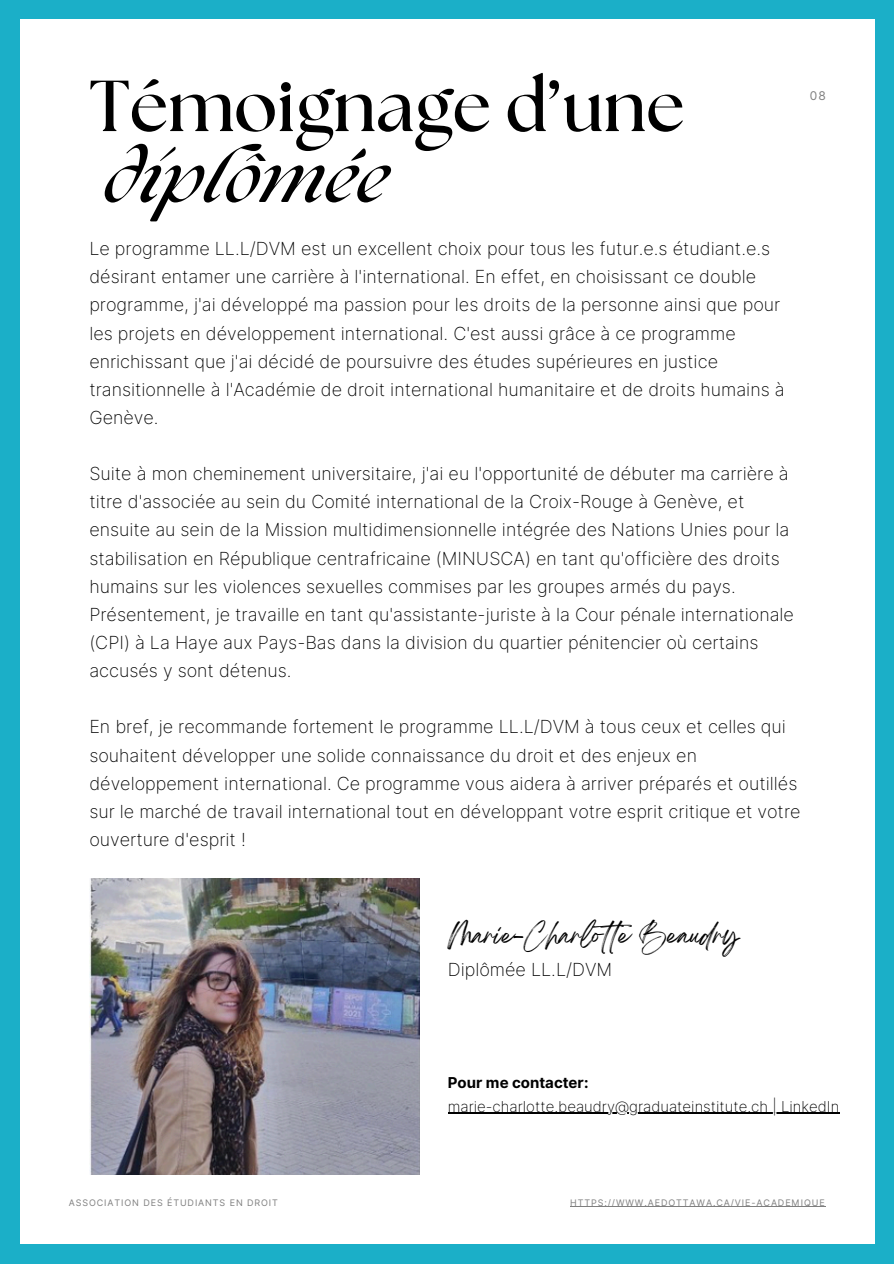
<style>
.page{position:relative;width:894px;height:1264px;background:#fff}
.page>*{position:absolute;margin:0;border:0;box-sizing:border-box;transform-origin:0 0}
.t1{font:700 72px/70.8px "The Seasons";color:#000}
.t2{font:22.5px "Breathing";color:#000}
.t3{font:200 18px/28.2px "Inter";color:#000}
.t4{font:200 15px "Inter";color:#000}
.t5{font:700 15px "Inter";color:#000}
.t6{font:12px "Inter";color:#7f7f7f}
.t7{font:9px "Inter";letter-spacing:.1em;color:#7f7f7f}
.s1{font-style:italic}
</style>
<div class="page">
<div style="left:0;top:0;width:893px;height:1263px;background:#1bafc8"></div>
<div style="left:20px;top:19px;width:854px;height:1224px;background:#fff"></div>
<img style="left:89px;top:878px;width:330px;height:296px">
<hr style="left:570px;top:1206px;width:255px;height:1px;background:#7f7f7f">
<hr style="left:447px;top:1112px;width:392px;height:1px;background:#000">
<p class="t1" style="left:89px;top:74px;width:596px">Témoignage d’une <span class="s1">diplômée</span></p>
<h3 class="t3" style="left:89px;top:234px;width:696px">Le programme LL.L/DVM est un excellent choix pour tous les futur.e.s étudiant.e.s désirant entamer une carrière à l'international. En effet, en choisissant ce double programme, j'ai développé ma passion pour les droits de la personne ainsi que pour les projets en développement international. C'est aussi grâce à ce programme enrichissant que j'ai décidé de poursuivre des études supérieures en justice transitionnelle à l'Académie de droit international humanitaire et de droits humains à Genève.</h3>
<p class="t6" style="left:809px;top:89px;width:18px">08</p>
<h3 class="t3" style="left:89px;top:459px;width:706px">Suite à mon cheminement universitaire, j'ai eu l'opportunité de débuter ma carrière à titre d'associée au sein du Comité international de la Croix-Rouge à Genève, et ensuite au sein de la Mission multidimensionnelle intégrée des Nations Unies pour la stabilisation en République centrafricaine (MINUSCA) en tant qu'officière des droits humains sur les violences sexuelles commises par les groupes armés du pays.<br>Présentement, je travaille en tant qu'assistante-juriste à la Cour pénale internationale (CPI) à La Haye aux Pays-Bas dans la division du quartier pénitencier où certains accusés y sont détenus.</h3>
<p class="t3" style="left:89px;top:712px;width:712px">En bref, je recommande fortement le programme LL.L/DVM à tous ceux et celles qui souhaitent développer une solide connaissance du droit et des enjeux en développement international. Ce programme vous aidera à arriver préparés et outillés sur le marché de travail international tout en développant votre esprit critique et votre ouverture d'esprit !</p>
<h2 class="t2" style="left:447px;top:928px;width:293px">Marie-Charlote Beaudry</h2>
<p class="t3" style="left:447px;top:955px;width:166px">Diplômée LL.L/DVM</p>
<p class="t5" style="left:447px;top:1073px;width:142px">Pour me contacter:</p>
<p class="t4" style="left:447px;top:1096px;width:393px">marie-charlotte.beaudry@graduateinstitute.ch | LinkedIn</p>
<p class="t7" style="left:69px;top:1197px;width:211px">ASSOCIATION DES ÉTUDIANTS EN DROIT</p>
<p class="t7" style="left:570px;top:1197px;width:256px">HTTPS://WWW.AEDOTTAWA.CA/VIE-ACADEMIQUE</p>
</div>
